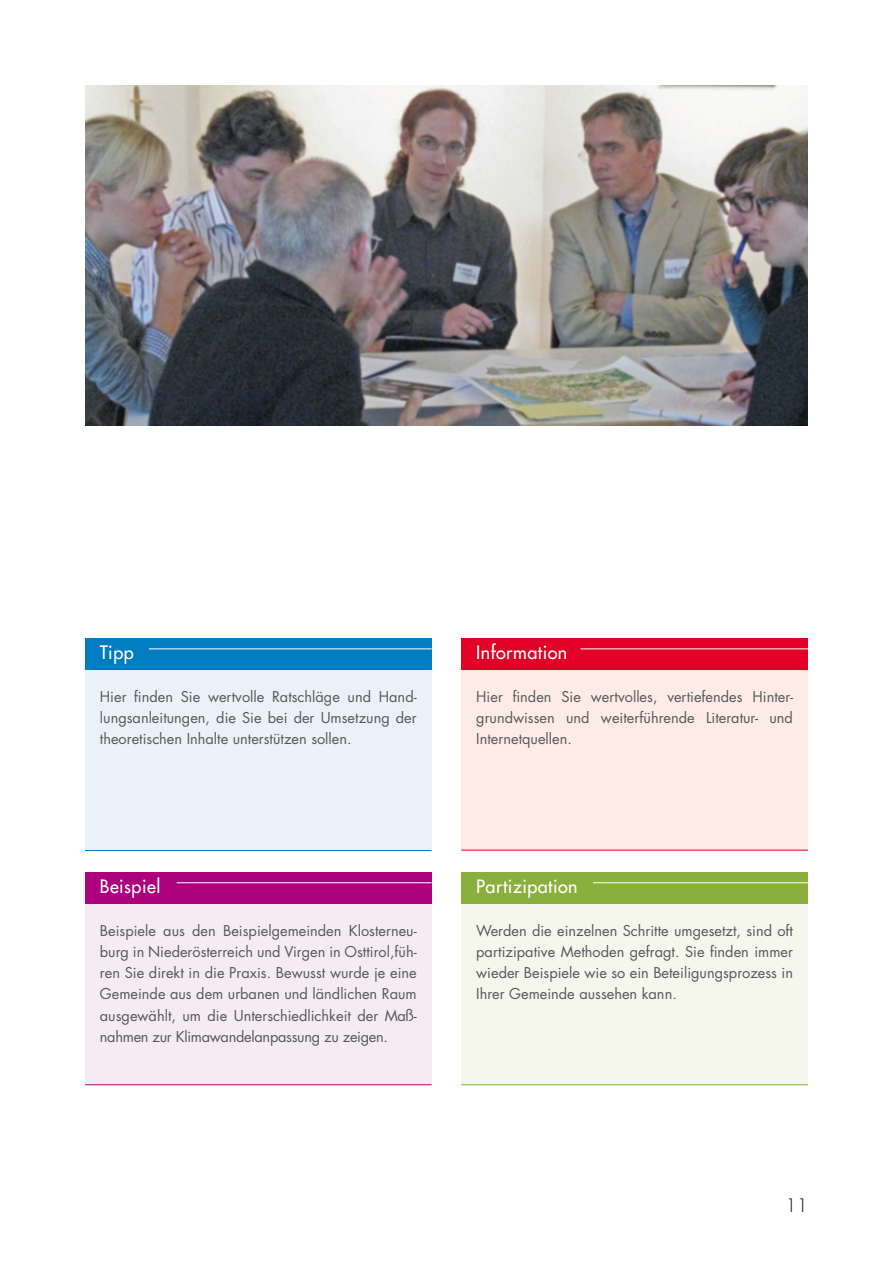
<style>
.page{position:relative;width:893px;height:1263px;background:#fff}
.page>*{position:absolute;margin:0;border:0;box-sizing:border-box;transform-origin:0 0}
.t1{font:18px "Futura";letter-spacing:.025em;color:#fff}
.t2{font:300 18px "Futura";color:#000}
.t3{font:14.55px/21.3px "Futura";color:#58585a;text-align:justify}
</style>
<div class="page">
<div style="left:85px;top:659px;width:347px;height:191px;background:#eaf1f9"></div>
<div style="left:461px;top:665px;width:347px;height:185px;background:#fdece5"></div>
<div style="left:461px;top:891px;width:347px;height:193px;background:#f5f7ed"></div>
<div style="left:85px;top:872px;width:347px;height:212px;background:#f6ebf3"></div>
<img style="left:85px;top:85px;width:723px;height:340px">
<div style="left:461px;top:638px;width:347px;height:32px;background:#e20026"></div>
<hr style="left:580px;top:648px;width:228px;height:1px;background:#fff">
<div style="left:85px;top:638px;width:347px;height:32px;background:#007cc2"></div>
<hr style="left:149px;top:648px;width:283px;height:1px;background:#fff">
<div style="left:85px;top:872px;width:347px;height:32px;background:#ad007c"></div>
<hr style="left:177px;top:882px;width:255px;height:1px;background:#fff">
<div style="left:461px;top:872px;width:347px;height:32px;background:#89af3c"></div>
<hr style="left:593px;top:882px;width:215px;height:1px;background:#fff">
<hr style="left:85px;top:850px;width:347px;height:1px;background:#007cc2">
<hr style="left:85px;top:1084px;width:347px;height:1px;background:#ad007c">
<hr style="left:461px;top:1084px;width:347px;height:1px;background:#89af3c">
<hr style="left:461px;top:850px;width:347px;height:1px;background:#e20026">
<p class="t1" style="left:100px;top:641px;width:35px">Tipp</p>
<p class="t1" style="left:476px;top:641px;width:93px">Information</p>
<p class="t3" style="left:100px;top:686px;width:318px">Hier finden Sie wertvolle Ratschläge und Hand&shy;lungsanleitungen, die Sie bei der Umsetzung der theoretischen Inhalte unterstützen sollen.</p>
<p class="t3" style="left:476px;top:686px;width:318px">Hier finden Sie wertvolles, vertiefendes Hinter&shy;grundwissen und weiterführende Literatur- und Internetquellen.</p>
<p class="t1" style="left:100px;top:875px;width:62px">Beispiel</p>
<p class="t1" style="left:476px;top:875px;width:103px">Partizipation</p>
<p class="t3" style="left:100px;top:920px;width:318px">Beispiele aus den Beispielgemeinden Klosterneu&shy;burg in Niederösterreich und Virgen in Osttirol,füh&shy;ren Sie direkt in die Praxis. Bewusst wurde je eine Gemeinde aus dem urbanen und ländlichen Raum ausgewählt, um die Unterschiedlichkeit der Maß&shy;nahmen zur Klimawandelanpassung zu zeigen.</p>
<p class="t3" style="left:476px;top:920px;width:318px">Werden die einzelnen Schritte umgesetzt, sind oft partizipative Methoden gefragt. Sie finden immer wieder Beispiele wie so ein Beteiligungsprozess in Ihrer Gemeinde aussehen kann.</p>
<p class="t2" style="left:785px;top:1194px;width:24px">11</p>
</div>
